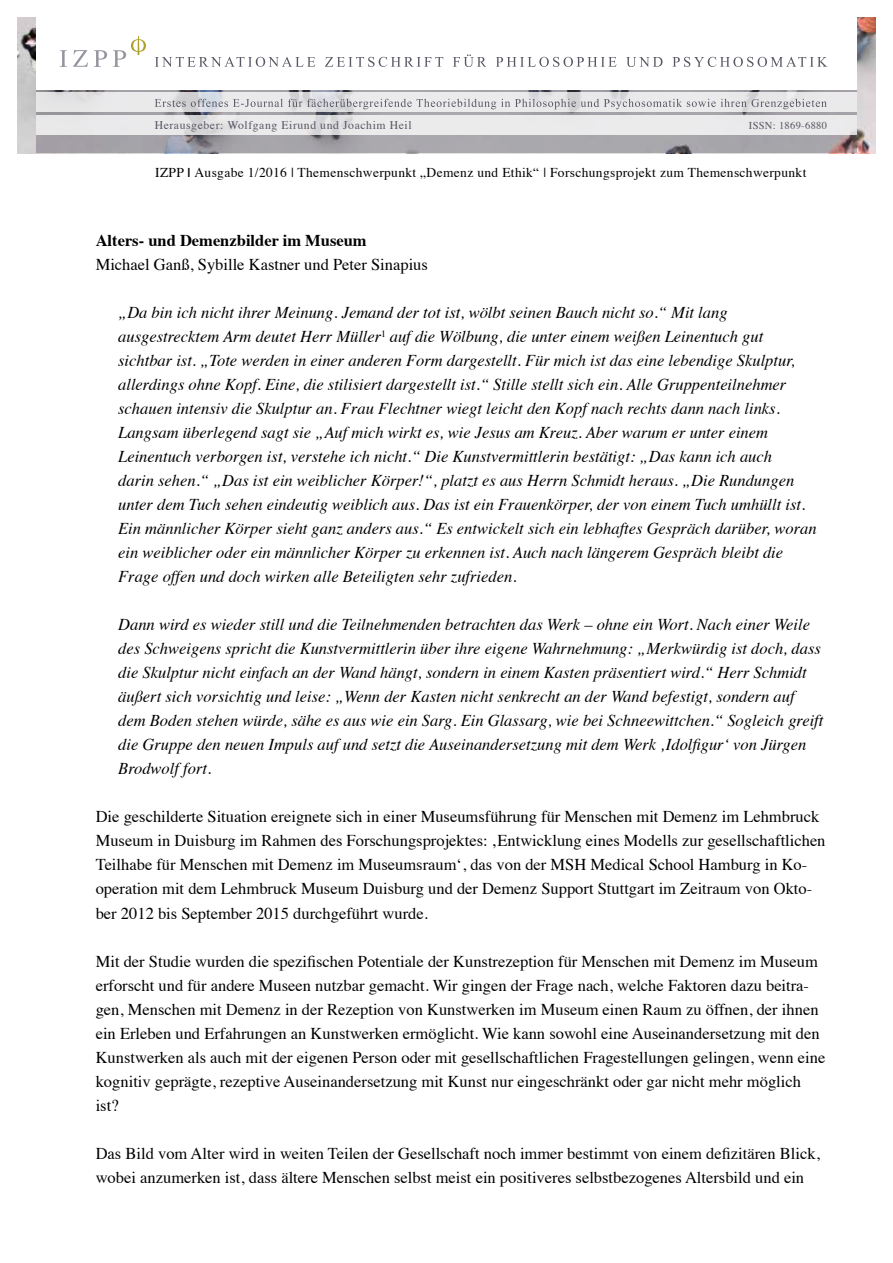
<style>
.page{position:relative;width:893px;height:1263px;background:#fff}
.page>*{position:absolute;margin:0;border:0;box-sizing:border-box;transform-origin:0 0}
.t1{font:italic 16.5px/24px "Times";color:#000}
.t2{font:16.5px/24px "Times";color:#000}
.t3{font:700 16.5px "Times";color:#000}
.t4{font:13.5px "Times";letter-spacing:.025em;color:#000}
.t5{font:11.7px "Times";letter-spacing:.05em;color:#595562}
.t6{font:10.5px "Times";letter-spacing:.03em;color:#595562}
.s1{font-weight:700}
</style>
<div class="page">
<img style="left:17px;top:17px;width:859px;height:136px">
<svg style="left:36px;top:90px;width:821px;height:63px;background:#a6a4a9"></svg>
<div style="left:36px;top:115px;width:821px;height:19px;background:#eaeaeb"></div>
<svg style="left:36px;top:93px;width:821px;height:19px;background:#e6e5e7"></svg>
<div style="left:36px;top:13px;width:821px;height:77px;background:#fff"></div>
<svg style="left:155px;top:55px;width:673px;height:12px"></svg>
<svg style="left:155px;top:99px;width:672px;height:10px;background:#cccccf"></svg>
<svg style="left:60px;top:50px;width:7px;height:17px"></svg>
<svg style="left:73px;top:50px;width:15px;height:17px"></svg>
<svg style="left:94px;top:50px;width:13px;height:17px"></svg>
<svg style="left:113px;top:36px;width:33px;height:31px"></svg>
<p class="t5" style="left:155px;top:114px;width:258px">Herausgeber: Wolfgang Eirund und Joachim Heil</p>
<p class="t6" style="left:749px;top:115px;width:80px">ISSN: 1869-6880</p>
<p class="t4" style="left:155px;top:160px;width:653px">IZPP <span class="s1">|</span> Ausgabe 1/2016 | Themenschwerpunkt „Demenz und Ethik“ | Forschungsprojekt zum Themenschwerpunkt</p>
<p class="t3" style="left:96px;top:225px;width:273px">Alters- und Demenzbilder im Museum</p>
<p class="t2" style="left:96px;top:251px;width:334px">Michael Ganß, Sybille Kastner und Peter Sinapius</p>
<p class="t1" style="left:118px;top:300px;width:700px">„Da bin ich nicht ihrer Meinung. Jemand der tot ist, wölbt seinen Bauch nicht so.“ Mit lang ausgestrecktem Arm deutet Herr Müller<sup>1</sup> auf die Wölbung, die unter einem weißen Leinentuch gut sichtbar ist. „Tote werden in einer anderen Form dargestellt. Für mich ist das eine lebendige Skulptur, allerdings ohne Kopf. Eine, die stilisiert dargestellt ist.“ Stille stellt sich ein. Alle Gruppenteilnehmer schauen intensiv die Skulptur an. Frau Flechtner wiegt leicht den Kopf nach rechts dann nach links.<br>Langsam überlegend sagt sie „Auf mich wirkt es, wie Jesus am Kreuz. Aber warum er unter einem Leinentuch verborgen ist, verstehe ich nicht.“ Die Kunstvermittlerin bestätigt: „Das kann ich auch<br>darin sehen.“ „Das ist ein weiblicher Körper!“, platzt es aus Herrn Schmidt heraus. „Die Rundungen unter dem Tuch sehen eindeutig weiblich aus. Das ist ein Frauenkörper, der von einem Tuch umhüllt ist.<br>Ein männlicher Körper sieht ganz anders aus.“ Es entwickelt sich ein lebhaftes Gespräch darüber, woran ein weiblicher oder ein männlicher Körper zu erkennen ist. Auch nach längerem Gespräch bleibt die Frage offen und doch wirken alle Beteiligten sehr zufrieden.</p>
<p class="t1" style="left:118px;top:612px;width:707px">Dann wird es wieder still und die Teilnehmenden betrachten das Werk – ohne ein Wort. Nach einer Weile des Schweigens spricht die Kunstvermittlerin über ihre eigene Wahrnehmung: „Merkwürdig ist doch, dass die Skulptur nicht einfach an der Wand hängt, sondern in einem Kasten präsentiert wird.“ Herr Schmidt äußert sich vorsichtig und leise: „Wenn der Kasten nicht senkrecht an der Wand befestigt, sondern auf dem Boden stehen würde, sähe es aus wie ein Sarg. Ein Glassarg, wie bei Schneewittchen.“ Sogleich greift die Gruppe den neuen Impuls auf und setzt die Auseinandersetzung mit dem Werk ‚Idolfigur‘ von Jürgen Brodwolf fort.</p>
<p class="t2" style="left:96px;top:803px;width:731px">Die geschilderte Situation ereignete sich in einer Museumsführung für Menschen mit Demenz im Lehmbruck Museum in Duisburg im Rahmen des Forschungsprojektes: ‚Entwicklung eines Modells zur gesellschaftlichen Teilhabe für Menschen mit Demenz im Museumsraum‘, das von der MSH Medical School Hamburg in Ko&shy;operation mit dem Lehmbruck Museum Duisburg und der Demenz Support Stuttgart im Zeitraum von Okto&shy;ber 2012 bis September 2015 durchgeführt wurde.</p>
<p class="t2" style="left:96px;top:947px;width:731px">Mit der Studie wurden die spezifischen Potentiale der Kunstrezeption für Menschen mit Demenz im Museum erforscht und für andere Museen nutzbar gemacht. Wir gingen der Frage nach, welche Faktoren dazu beitra&shy;gen, Menschen mit Demenz in der Rezeption von Kunstwerken im Museum einen Raum zu öffnen, der ihnen ein Erleben und Erfahrungen an Kunstwerken ermöglicht. Wie kann sowohl eine Auseinandersetzung mit den Kunstwerken als auch mit der eigenen Person oder mit gesellschaftlichen Fragestellungen gelingen, wenn eine kognitiv geprägte, rezeptive Auseinandersetzung mit Kunst nur eingeschränkt oder gar nicht mehr möglich ist?</p>
<p class="t2" style="left:96px;top:1139px;width:726px">Das Bild vom Alter wird in weiten Teilen der Gesellschaft noch immer bestimmt von einem defizitären Blick, wobei anzumerken ist, dass ältere Menschen selbst meist ein positiveres selbstbezogenes Altersbild und ein</p>
</div>
